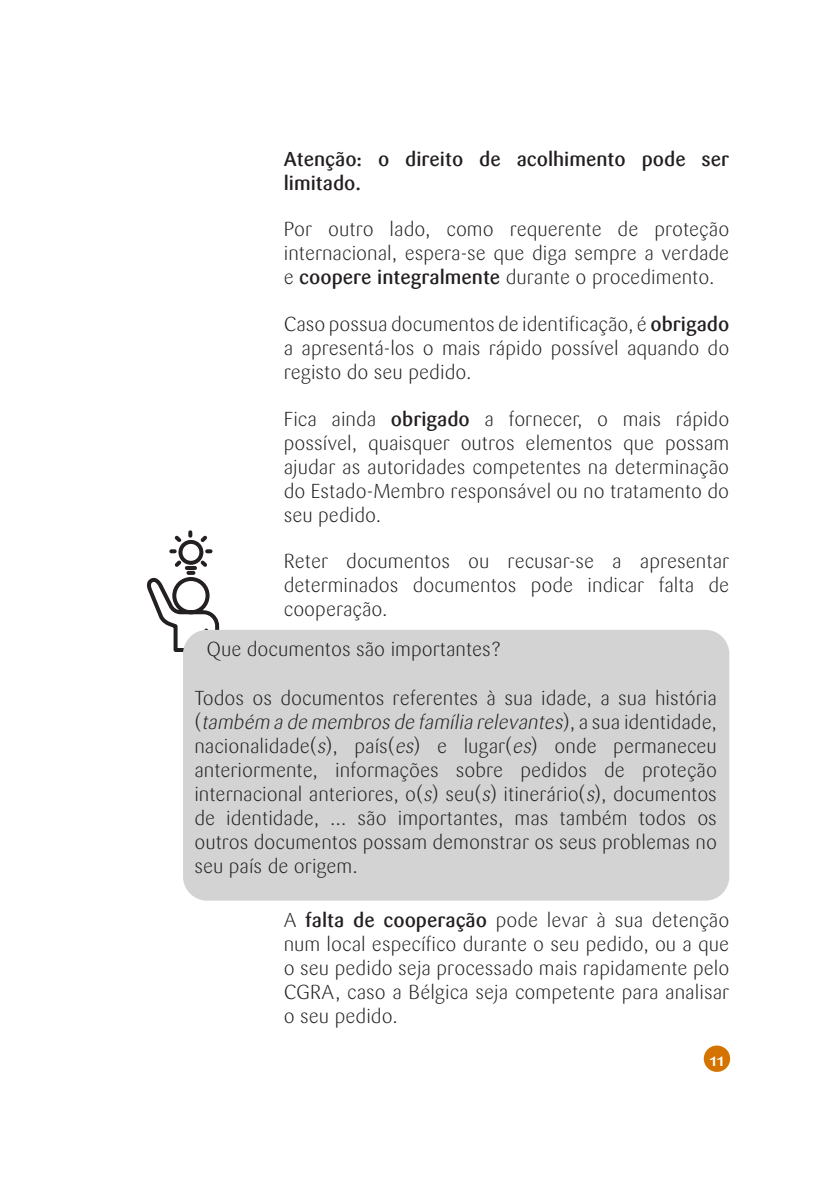
<style>
.page{position:relative;width:840px;height:1191px;background:#fff}
.page>*{position:absolute;margin:0;border:0;box-sizing:border-box;transform-origin:0 0}
.Corps_de_texte{font:300 20px/24px "Sari";color:#231f20;text-align:justify}
.Corps_de_texte-2{font:500 20px/24px "Sari";color:#231f20}
.t1{font:500 18px "Sari";color:#fff}
.s1{font-weight:500}
.s2{font-style:italic}
</style>
<div class="page">
<div style="left:703px;top:1045px;width:26px;height:26px;background:#d47300;border-radius:50%"></div>
<svg style="left:148px;top:530px;width:72px;height:122px"></svg>
<div style="left:183px;top:630px;width:546px;height:270px;background:#d3d3d3;border-radius:24px"></div>
<p class="Corps_de_texte-2" style="left:283px;top:147px;width:447px">Atenção: o direito de acolhimento pode ser limitado.</p>
<p class="Corps_de_texte" style="left:283px;top:218px;width:447px">Por outro lado, como requerente de proteção internacional, espera-se que diga sempre a verdade e <span class="s1">coopere integralmente</span> durante o procedimento.</p>
<p class="Corps_de_texte" style="left:283px;top:312px;width:447px">Caso possua documentos de identificação, é <span class="s1">obrigado </span>a apresentá-los o mais rápido possível aquando do registo do seu pedido.</p>
<p class="Corps_de_texte" style="left:283px;top:407px;width:447px">Fica ainda <span class="s1">obrigado</span> a fornecer, o mais rápido possível, quaisquer outros elementos que possam ajudar as autoridades competentes na determinação do Estado-Membro responsável ou no tratamento do seu pedido.</p>
<p class="Corps_de_texte" style="left:283px;top:550px;width:447px">Reter documentos ou recusar-se a apresentar determinados documentos pode indicar falta de cooperação.</p>
<p class="Corps_de_texte" style="left:206px;top:638px;width:296px">Que documentos são importantes?</p>
<p class="Corps_de_texte" style="left:194px;top:686px;width:524px">Todos os documentos referentes à sua idade, a sua história ( <span class="s2">também a de membros de família relevantes</span>) , a s u a i d e n t i d a d e , nacionalidade(<span class="s2">s</span>), país(<span class="s2">es</span>) e lugar(<span class="s2">es</span>) onde permaneceu anteriormente, informações sobre pedidos de proteção internacional anteriores, o(<span class="s2">s</span>) seu(<span class="s2">s</span>) itinerário(<span class="s2">s</span>), documentos de identidade, … são importantes, mas também todos os outros documentos possam demonstrar os seus problemas no seu país de origem.</p>
<p class="Corps_de_texte" style="left:283px;top:908px;width:447px">A <span class="s1">falta de cooperação</span> pode levar à sua detenção num local específico durante o seu pedido, ou a que o seu pedido seja processado mais rapidamente pelo CGRA, caso a Bélgica seja competente para analisar o seu pedido.</p>
<p class="t1" style="left:709px;top:1048px;width:16px">11</p>
</div>
